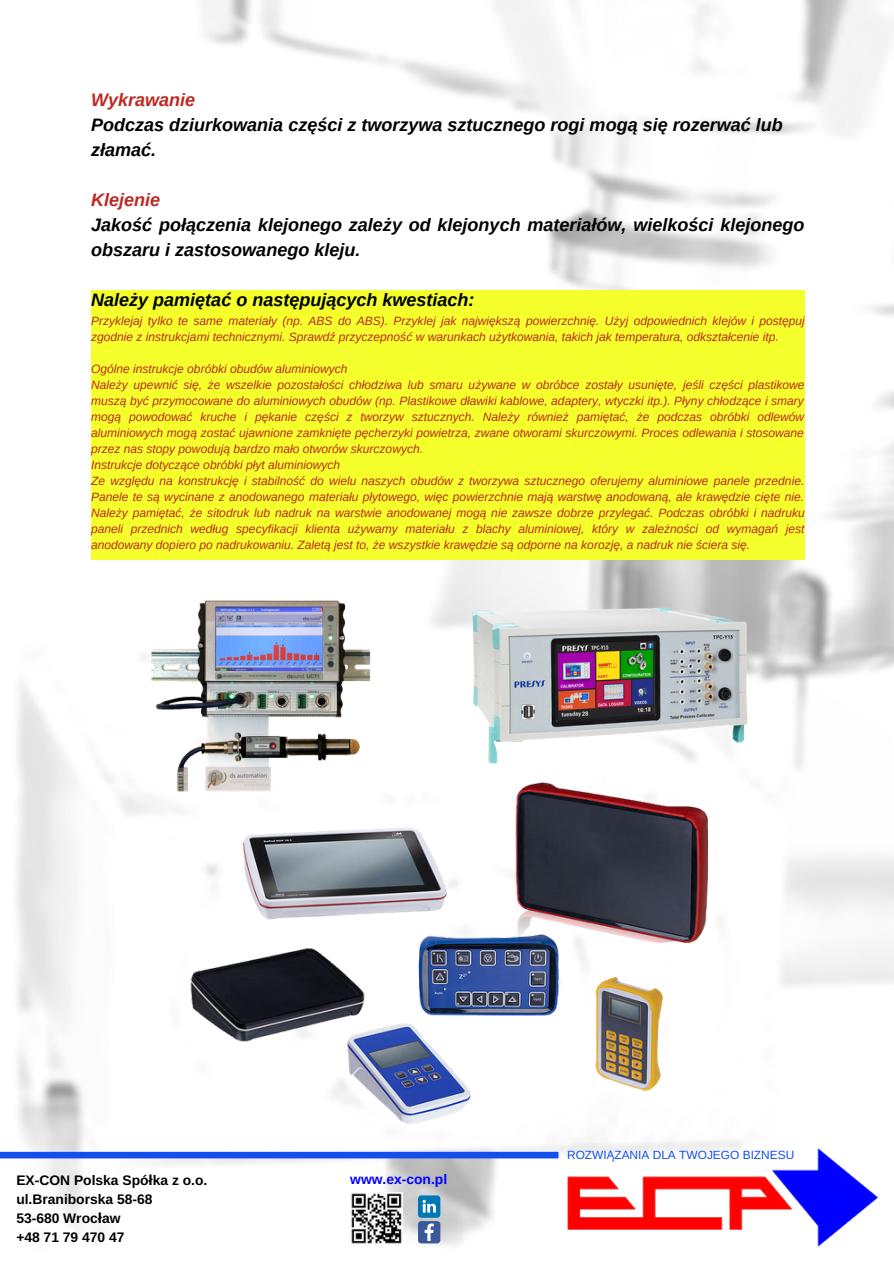
<style>
.page{position:relative;width:894px;height:1264px;background:#fff}
.page>*{position:absolute;margin:0;border:0;box-sizing:border-box;transform-origin:0 0}
.t1{font:italic 700 18px/25px "Arimo";color:#000}
.t2{font:italic 700 18px "Arimo";color:#bd2922}
.t3{font:700 13.8px "Arimo";color:#000}
.t4{font:700 13.8px "Arimo";color:#00f}
.t5{font:italic 12px/16px "Arimo";color:#bd2922;text-align:justify}
.t6{font:11.85px "Arimo";color:#124fed}
.s1{font-family:"Noto Sans"}
</style>
<div class="page">
<img style="left:0;top:0;width:893px;height:1246px">
<svg style="left:0;top:1151px;width:558px;height:7px;background:#2d62ed"></svg>
<img style="left:558px;top:1136px;width:335px;height:111px">
<img style="left:350px;top:1192px;width:52px;height:52px">
<svg style="left:418px;top:1195px;width:22px;height:48px"></svg>
<div style="left:91px;top:290px;width:713px;height:270px;background:#f4ff2b"></div>
<img style="left:180px;top:774px;width:536px;height:362px">
<img style="left:464px;top:572px;width:290px;height:216px">
<img style="left:118px;top:590px;width:284px;height:212px">
<p class="t2" style="left:91px;top:89px;width:106px">Wykrawanie</p>
<p class="t1" style="left:91px;top:112px;width:693px">Podczas dziurkowania części z tworzywa sztucznego rogi mogą się rozerwać lub złamać.</p>
<p class="t2" style="left:91px;top:189px;width:71px">Klejenie</p>
<p class="t1" style="left:91px;top:212px;width:714px">Jakość połączenia klejonego zależy od klejonych materiałów, wielkości klejonego obszaru i zastosowanego kleju.</p>
<p class="t1" style="left:91px;top:287px;width:385px">Należy pamiętać o następujących kwestiach:</p>
<p class="t5" style="left:91px;top:313px;width:715px">Przyklejaj tylko te same materiały (np. ABS do ABS). Przyklej jak największą powierzchnię. Użyj odpowiednich klejów i postępuj zgodnie z instrukcjami technicznymi. Sprawdź przyczepność w warunkach użytkowania, takich jak temperatura, odkształcenie itp.</p>
<p class="t5" style="left:91px;top:361px;width:258px">Ogólne instrukcje obróbki obudów aluminiowych</p>
<p class="t5" style="left:91px;top:377px;width:714px">Należy upewnić się, że wszelkie pozostałości chłodziwa lub smaru używane w obróbce zostały usunięte, jeśli części plastikowe muszą być przymocowane do aluminiowych obudów (np. Plastikowe dławiki kablowe, adaptery, wtyczki itp.). Płyny chłodzące i smary mogą powodować kruche i pękanie części z tworzyw sztucznych. Należy również pamiętać, że podczas obróbki odlewów aluminiowych mogą zostać ujawnione zamknięte pęcherzyki powietrza, zwane otworami skurczowymi. Proces odlewania i stosowane przez nas stopy powodują bardzo mało otworów skurczowych.</p>
<p class="t5" style="left:91px;top:457px;width:250px">Instrukcje dotyczące obróbki płyt aluminiowych</p>
<p class="t5" style="left:91px;top:473px;width:714px">Ze względu na konstrukcję i stabilność do wielu naszych obudów z tworzywa sztucznego oferujemy aluminiowe panele przednie.<br>Panele te są wycinane z anodowanego materiału płytowego, więc powierzchnie mają warstwę anodowaną, ale krawędzie cięte nie.<br>Należy pamiętać, że sitodruk lub nadruk na warstwie anodowanej mogą nie zawsze dobrze przylegać. Podczas obróbki i nadruku paneli przednich według specyfikacji klienta używamy materiału z blachy aluminiowej, który w zależności od wymagań jest anodowany dopiero po nadrukowaniu. Zaletą jest to, że wszystkie krawędzie są odporne na korozję, a nadruk nie ściera się.</p>
<p class="t3" style="left:16px;top:1172px;width:192px">EX-CON Polska Spó<span class="s1">ł</span>ka z o.o.</p>
<p class="t3" style="left:16px;top:1191px;width:137px">ul.Braniborska 58-68</p>
<p class="t3" style="left:16px;top:1210px;width:106px">53-680 Wroc<span class="s1">ł</span>aw</p>
<p class="t3" style="left:16px;top:1229px;width:110px">+48 71 79 470 47</p>
<p class="t4" style="left:350px;top:1171px;width:98px">www.ex-con.pl</p>
<p class="t6" style="left:567px;top:1147px;width:229px">ROZWI<span class="s1">Ą</span>ZANIA DLA TWOJEGO BIZNESU</p>
</div>
